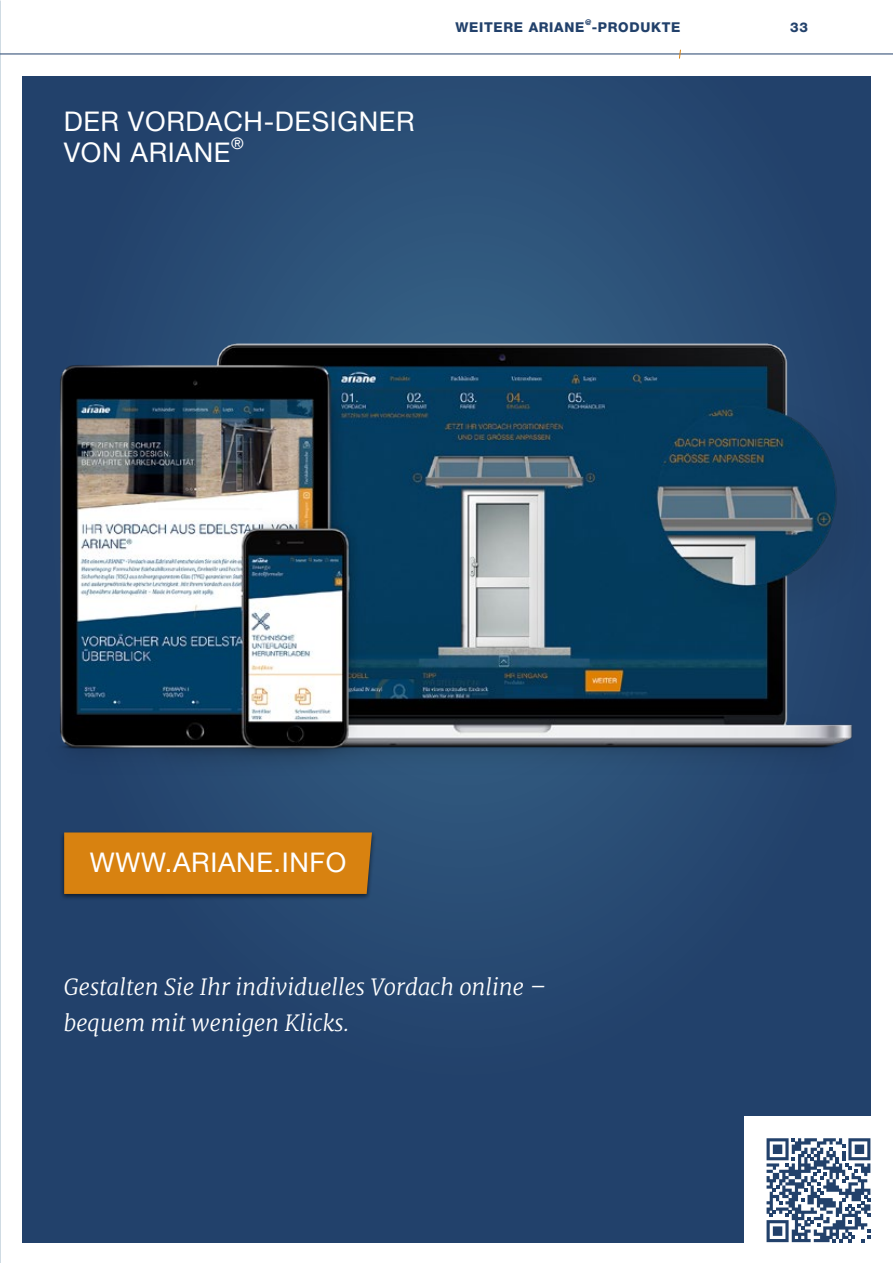
<style>
.page{position:relative;width:893px;height:1263px;background:#fff}
.page>*{position:absolute;margin:0;border:0;box-sizing:border-box;transform-origin:0 0}
.t1{font:27px/31.5px "Helvetica Neue LT Com";letter-spacing:.025em;color:#fff}
.t2{font:italic 300 22.5px/36px "Merriweather";color:#fff}
.t3{font:15.75px "Helvetica Neue LT Com";color:#fff}
.t4{font:800 13.5px "Helvetica Neue LT Com";letter-spacing:.05em;color:#22416b}
.t5{font:800 7.8px "Helvetica Neue LT Com";color:#22416b}
</style>
<div class="page">
<div style="left:22px;top:77px;width:848px;height:1165px;background:linear-gradient(to right,#24436d,#24456e)"></div>
<hr style="left:0;top:54px;width:893px;height:1px;background:#22416b">
<img style="left:22px;top:194px;width:848px;height:651px">
<div style="left:59px;top:830px;width:317px;height:71px;background:#000;opacity:.55"></div>
<div style="left:64px;top:832px;width:308px;height:62px;background:#d88210"></div>
<svg style="left:679px;top:49px;width:2px;height:10px"></svg>
<div style="left:744px;top:1116px;width:144px;height:133px;background:#fff"></div>
<svg style="left:766px;top:1138px;width:104px;height:104px"></svg>
<p class="t1" style="left:64px;top:105px;width:352px">DER VORDACH-DESIGNER<br>VON ARIANE</p>
<p class="t3" style="left:231px;top:134px;width:14px">®</p>
<p class="t5" style="left:585px;top:18px;width:8px">@</p>
<p class="t4" style="left:592px;top:19px;width:90px">-PRODUKTE</p>
<p class="t4" style="left:456px;top:19px;width:130px">WEITERE ARIANE</p>
<p class="t4" style="left:790px;top:19px;width:19px">33</p>
<p class="t1" style="left:90px;top:846px;width:258px">WWW.ARIANE.INFO</p>
<p class="t2" style="left:64px;top:969px;width:484px">Gestalten Sie Ihr individuelles Vordach online – bequem mit wenigen Klicks.</p>
</div>
